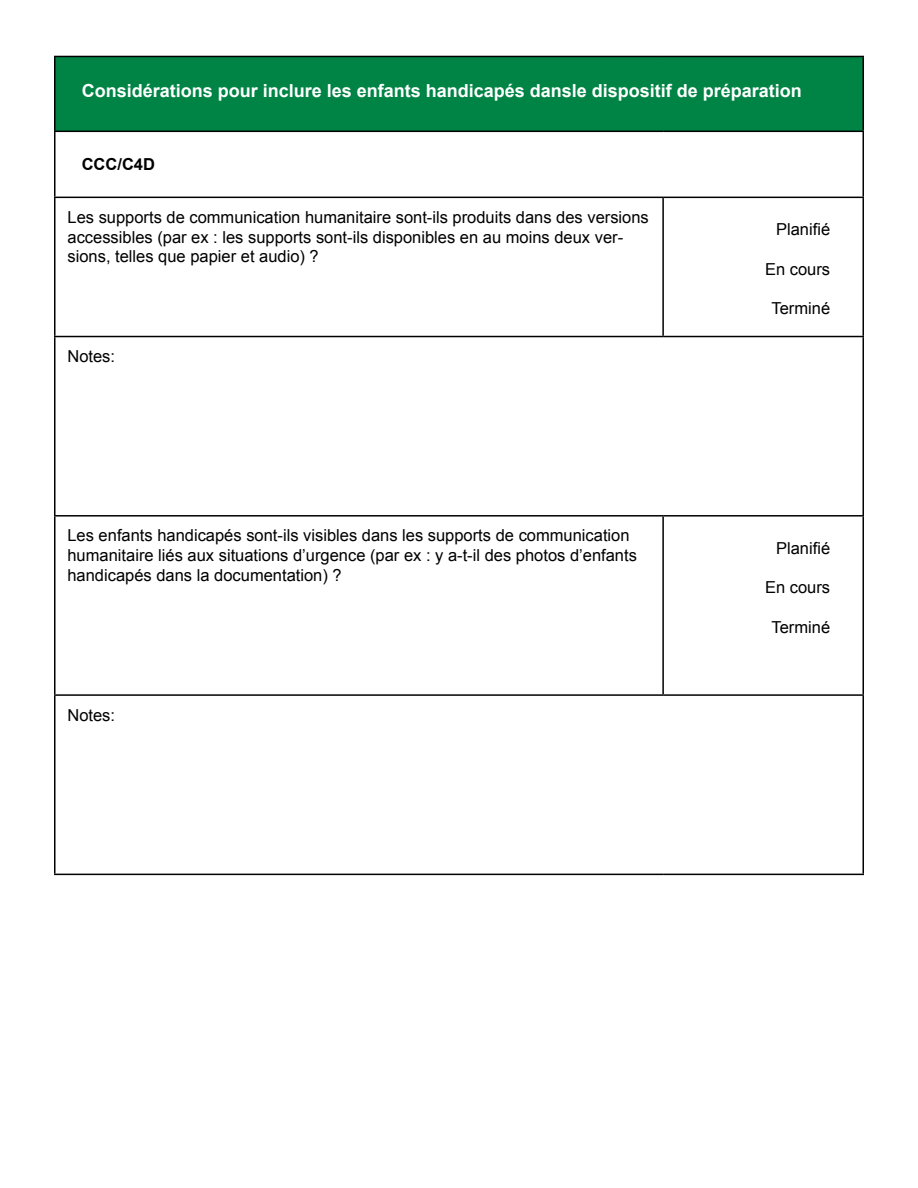
<style>
.page{position:relative;width:918px;height:1188px;background:#fff}
.page>*{position:absolute;margin:0;border:0;box-sizing:border-box;transform-origin:0 0}
.t1{font:700 18px "Arial";color:#fff}
.t2{font:16.5px/19.8px "Arial";color:#000}
.t3{font:700 16.5px "Arial";color:#000}
</style>
<div class="page">
<div style="left:55px;top:56px;width:808px;height:75px;background:#008445"></div>
<hr style="left:54px;top:56px;width:609px;height:1px;background:#000">
<hr style="left:54px;top:57px;width:2px;height:74px;background:#000">
<hr style="left:663px;top:56px;width:201px;height:1px;background:#000">
<hr style="left:862px;top:57px;width:2px;height:74px;background:#000">
<hr style="left:54px;top:131px;width:609px;height:1px;background:#000">
<hr style="left:54px;top:132px;width:2px;height:65px;background:#000">
<hr style="left:663px;top:131px;width:201px;height:1px;background:#000">
<hr style="left:862px;top:132px;width:2px;height:65px;background:#000">
<hr style="left:54px;top:197px;width:609px;height:1px;background:#000">
<hr style="left:54px;top:198px;width:2px;height:138px;background:#000">
<hr style="left:663px;top:197px;width:201px;height:1px;background:#000">
<hr style="left:662px;top:198px;width:2px;height:138px;background:#000">
<hr style="left:862px;top:198px;width:2px;height:138px;background:#000">
<hr style="left:54px;top:336px;width:609px;height:1px;background:#000">
<hr style="left:54px;top:337px;width:2px;height:178px;background:#000">
<hr style="left:663px;top:336px;width:201px;height:1px;background:#000">
<hr style="left:862px;top:337px;width:2px;height:178px;background:#000">
<hr style="left:54px;top:515px;width:609px;height:2px;background:#000">
<hr style="left:54px;top:517px;width:2px;height:177px;background:#000">
<hr style="left:663px;top:515px;width:201px;height:2px;background:#000">
<hr style="left:662px;top:517px;width:2px;height:177px;background:#000">
<hr style="left:862px;top:517px;width:2px;height:177px;background:#000">
<hr style="left:54px;top:694px;width:609px;height:2px;background:#000">
<hr style="left:54px;top:696px;width:2px;height:178px;background:#000">
<hr style="left:663px;top:694px;width:201px;height:2px;background:#000">
<hr style="left:862px;top:696px;width:2px;height:178px;background:#000">
<hr style="left:54px;top:874px;width:609px;height:1px;background:#000">
<hr style="left:663px;top:874px;width:201px;height:1px;background:#000">
<p class="t1" style="left:82px;top:78px;width:722px">Considérations pour inclure les enfants handicapés dansle dispositif de préparation</p>
<p class="t3" style="left:82px;top:154px;width:75px">CCC/C4D</p>
<p class="t2" style="left:67px;top:207px;width:583px">Les supports de communication humanitaire sont-ils produits dans des versions accessibles (par ex : les supports sont-ils disponibles en au moins deux ver&shy;sions, telles que papier et audio) ?</p>
<p class="t2" style="left:67px;top:347px;width:49px">Notes:</p>
<p class="t2" style="left:67px;top:526px;width:571px">Les enfants handicapés sont-ils visibles dans les supports de communication humanitaire liés aux situations d’urgence (par ex : y a-t-il des photos d’enfants handicapés dans la documentation) ?</p>
<p class="t2" style="left:67px;top:705px;width:49px">Notes:</p>
<p class="t2" style="left:776px;top:220px;width:56px">Planifié</p>
<p class="t2" style="left:765px;top:259px;width:67px">En cours</p>
<p class="t2" style="left:772px;top:299px;width:60px">Terminé</p>
<p class="t2" style="left:776px;top:538px;width:56px">Planifié</p>
<p class="t2" style="left:765px;top:578px;width:67px">En cours</p>
<p class="t2" style="left:772px;top:617px;width:60px">Terminé</p>
</div>
